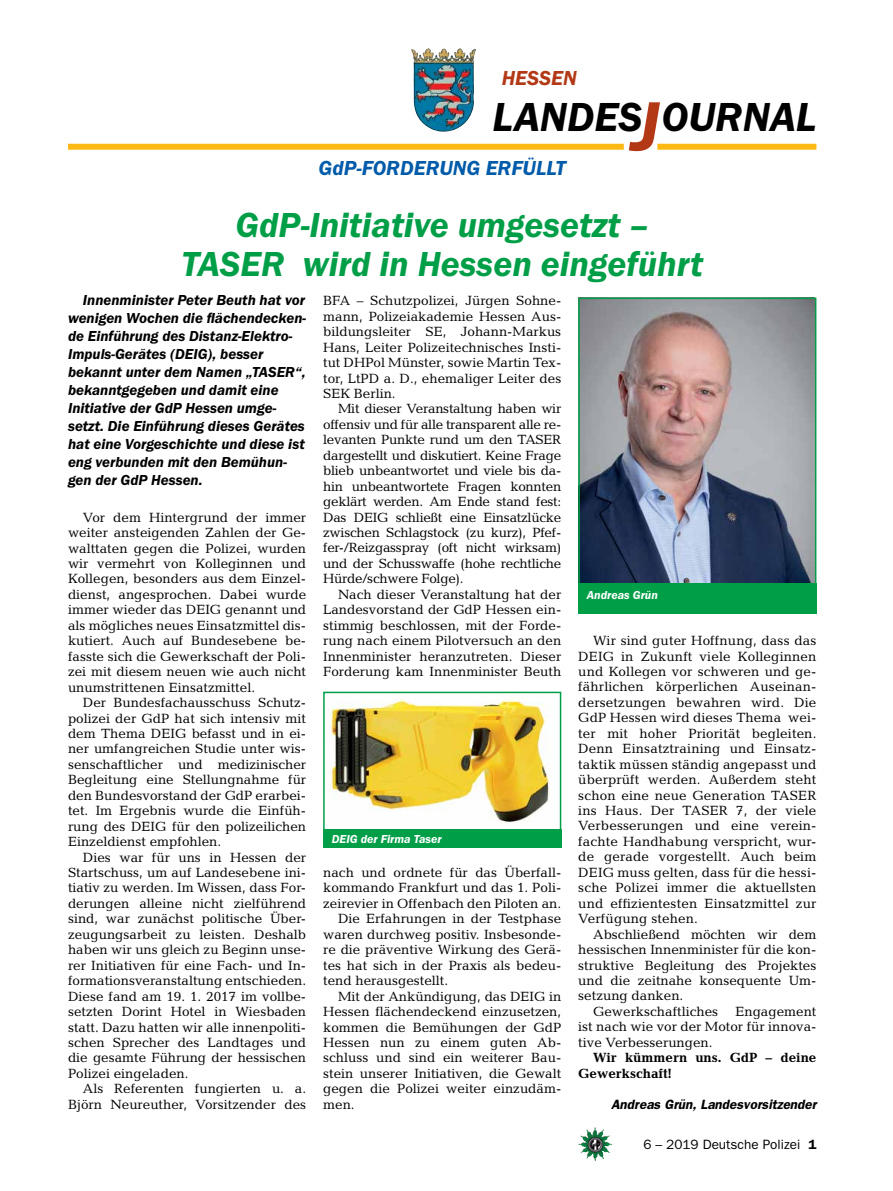
<style>
.page{position:relative;width:893px;height:1191px;background:#fff}
.page>*{position:absolute;margin:0;border:0;box-sizing:border-box;transform-origin:0 0}
.t1{font:italic 600 42px "Franklin Gothic Itc T";color:#000}
.t2{font:italic 600 36px/39px "Franklin Gothic Itc T";color:#009f47;text-align:center}
.t3{font:italic 600 21px "Franklin Gothic Itc T";color:#005baa}
.t4{font:italic 600 21px "Franklin Gothic Itc T";color:#b33916}
.t5{font:italic 600 15px/18px "Franklin Gothic Itc T";color:#000}
.t6{font:13.5px/15.5px "Candida";color:#000;text-align:justify}
.t7{font:700 13.5px/15.5px "Candida";color:#000}
.t8{font:italic 600 13.5px "Franklin Gothic";color:#000}
.t9{font:13.5px "Franklin Gothic";color:#000}
.t10{font:italic 600 12px "Franklin Gothic Itc T";color:#fff}
.s1{font-size:72px;color:#b33916}
.s2{font-weight:600}
</style>
<div class="page">
<img style="left:578px;top:1127px;width:17px;height:25px">
<img style="left:411px;top:48px;width:48px;height:84px">
<div style="left:657px;top:144px;width:159px;height:6px;background:#fdb913"></div>
<div style="left:68px;top:144px;width:556px;height:6px;background:#fdb913"></div>
<img style="left:327px;top:699px;width:223px;height:123px">
<div style="left:323px;top:691px;width:238px;height:139px;border:2px solid #009f47"></div>
<div style="left:323px;top:829px;width:238px;height:19px;background:#009f47"></div>
<img style="left:581px;top:300px;width:232px;height:283px">
<div style="left:578px;top:297px;width:238px;height:294px;border:2px solid #009f47"></div>
<div style="left:578px;top:583px;width:238px;height:31px;background:#009f47"></div>
<h3 class="t4" style="left:502px;top:66px;width:77px">HESSEN</h3>
<h1 class="t1" style="left:492px;top:93px;width:325px">LANDES<span class="s1">J</span>OURNAL</h1>
<h3 class="t3" style="left:319px;top:156px;width:69px">GdP-Forderung</h3>
<h3 class="t3" style="left:486px;top:156px;width:82px">erfüllt</h3>
<h2 class="t2" style="left:181px;top:204px;width:524px">GdP-Initiative umgesetzt –<br>TASER wird in Hessen eingeführt</h2>
<p class="t6" style="left:323px;top:293px;width:240px">BFA – Schutzpolizei, Jürgen Sohne&shy;mann, Polizeiakademie Hessen Aus&shy;bildungsleiter SE, Johann-Markus Hans, Leiter Polizeitechnisches Insti&shy;tut DHPol Münster, sowie Martin Tex&shy;tor, LtPD a. D., ehemaliger Leiter des SEK Berlin.</p>
<p class="t6" style="left:323px;top:401px;width:240px;text-indent:15px">Mit dieser Veranstaltung haben wir offensiv und für alle transparent alle re&shy;levanten Punkte rund um den TASER dargestellt und diskutiert. Keine Frage blieb unbeantwortet und viele bis da&shy;hin unbeantwortete Fragen konnten geklärt werden. Am Ende stand fest:<br>Das DEIG schließt eine Einsatzlücke zwischen Schlagstock (zu kurz), Pfef&shy;fer-/Reizgasspray (oft nicht wirksam) und der Schusswaffe (hohe rechtliche Hürde/schwere Folge).</p>
<p class="t6" style="left:323px;top:586px;width:240px;text-indent:15px">Nach dieser Veranstaltung hat der Landesvorstand der GdP Hessen ein&shy;stimmig beschlossen, mit der Forde&shy;rung nach einem Pilotversuch an den Innenminister heranzutreten. Dieser Forderung kam Innenminister Beuth</p>
<p class="t5" style="left:68px;top:291px;width:240px;text-indent:15px">Innenminister Peter Beuth hat vor wenigen Wochen die flächendecken&shy;de Einführung des Distanz-Elektro-<br>Impuls-Gerätes (DEIG), besser bekannt unter dem Namen „TASER“, bekanntgegeben und damit eine<br>Initiative der GdP Hessen umge&shy;setzt. Die Einführung dieses Gerätes hat eine Vorgeschichte und diese ist eng verbunden mit den Bemühun&shy;gen der GdP Hessen.</p>
<p class="t6" style="left:68px;top:509px;width:240px;text-indent:15px">Vor dem Hintergrund der immer weiter ansteigenden Zahlen der Ge&shy;walttaten gegen die Polizei, wurden wir vermehrt von Kolleginnen und Kollegen, besonders aus dem Einzel&shy;dienst, angesprochen. Dabei wurde immer wieder das DEIG genannt und als mögliches neues Einsatzmittel dis&shy;kutiert. Auch auf Bundesebene be&shy;fasste sich die Gewerkschaft der Poli&shy;zei mit diesem neuen wie auch nicht unumstrittenen Einsatzmittel.</p>
<p class="t6" style="left:68px;top:695px;width:240px;text-indent:15px">Der Bundesfachausschuss Schutz&shy;polizei der GdP hat sich intensiv mit dem Thema DEIG befasst und in ei&shy;ner umfangreichen Studie unter wis&shy;senschaftlicher und medizinischer Begleitung eine Stellungnahme für den Bundesvorstand der GdP erarbei&shy;tet. Im Ergebnis wurde die Einfüh&shy;rung des DEIG für den polizeilichen Einzeldienst empfohlen.</p>
<p class="t6" style="left:68px;top:849px;width:240px;text-indent:15px">Dies war für uns in Hessen der Startschuss, um auf Landesebene ini&shy;tiativ zu werden. Im Wissen, dass For&shy;derungen alleine nicht zielführend sind, war zunächst politische Über&shy;zeugungsarbeit zu leisten. Deshalb haben wir uns gleich zu Beginn unse&shy;rer Initiativen für eine Fach- und In&shy;formationsveranstaltung entschieden.<br>Diese fand am 19. 1. 2017 im vollbe&shy;setzten Dorint Hotel in Wiesbaden statt. Dazu hatten wir alle innenpoliti&shy;schen Sprecher des Landtages und die gesamte Führung der hessischen Polizei eingeladen.</p>
<p class="t6" style="left:68px;top:1081px;width:240px;text-align:right">Als Referenten fungierten u. a.<br>Björn Neureuther, Vorsitzender des</p>
<p class="t10" style="left:587px;top:588px;width:73px">Andreas Grün</p>
<p class="t6" style="left:578px;top:633px;width:240px;text-indent:15px">Wir sind guter Hoffnung, dass das DEIG in Zukunft viele Kolleginnen und Kollegen vor schweren und ge&shy;fährlichen körperlichen Auseinan&shy;dersetzungen bewahren wird. Die GdP Hessen wird dieses Thema wei&shy;ter mit hoher Priorität begleiten.<br>Denn Einsatztraining und Einsatz&shy;taktik müssen ständig angepasst und überprüft werden. Außerdem steht schon eine neue Generation TASER ins Haus. Der TASER 7, der viele Verbesserungen und eine verein&shy;fachte Handhabung verspricht, wur&shy;de gerade vorgestellt. Auch beim DEIG muss gelten, dass für die hessi&shy;sche Polizei immer die aktuellsten und effizientesten Einsatzmittel zur Verfügung stehen.</p>
<p class="t6" style="left:593px;top:926px;width:225px">Abschließend möchten wir dem</p>
<p class="t6" style="left:578px;top:941px;width:240px">hessischen Innenminister für die kon-</p>
<p class="t6" style="left:578px;top:957px;width:240px">struktive Begleitung des Projektes</p>
<p class="t6" style="left:578px;top:972px;width:240px">und die zeitnahe konsequente Um-</p>
<p class="t6" style="left:578px;top:988px;width:107px">setzung danken.</p>
<p class="t6" style="left:593px;top:1003px;width:127px">Gewerkschaftliches</p>
<p class="t10" style="left:332px;top:831px;width:112px">DEIG der Firma Taser</p>
<p class="t6" style="left:323px;top:864px;width:240px">nach und ordnete für das Überfall-</p>
<p class="t6" style="left:323px;top:880px;width:240px">kommando Frankfurt und das 1. Poli-</p>
<p class="t6" style="left:323px;top:895px;width:240px">zeirevier in Offenbach den Piloten an.</p>
<p class="t6" style="left:338px;top:911px;width:225px">Die Erfahrungen in der Testphase</p>
<p class="t6" style="left:323px;top:926px;width:240px">waren durchweg positiv. Insbesonde-</p>
<p class="t6" style="left:323px;top:942px;width:240px">re die präventive Wirkung des Gerä-</p>
<p class="t6" style="left:323px;top:957px;width:240px">tes hat sich in der Praxis als bedeu-</p>
<p class="t6" style="left:323px;top:973px;width:127px">tend herausgestellt.</p>
<p class="t6" style="left:338px;top:988px;width:225px">Mit der Ankündigung, das DEIG in</p>
<p class="t6" style="left:323px;top:1003px;width:240px">Hessen flächendeckend einzusetzen,</p>
<p class="t6" style="left:323px;top:1019px;width:240px">kommen die Bemühungen der GdP</p>
<p class="t6" style="left:323px;top:1034px;width:240px">Hessen nun zu einem guten Ab-</p>
<p class="t6" style="left:323px;top:1050px;width:240px">schluss und sind ein weiterer Bau-</p>
<p class="t6" style="left:323px;top:1065px;width:240px">stein unserer Initiativen, die Gewalt</p>
<p class="t6" style="left:323px;top:1081px;width:240px">gegen die Polizei weiter einzudäm-</p>
<p class="t6" style="left:323px;top:1096px;width:33px">men.</p>
<p class="t6" style="left:578px;top:1003px;width:240px;text-indent:157px">Engagement ist nach wie vor der Motor für innova&shy;tive Verbesserungen.</p>
<p class="t7" style="left:578px;top:1049px;width:240px;text-indent:15px">Wir kümmern uns. GdP – deine<br>Gewerkschaft!</p>
<p class="t8" style="left:611px;top:1096px;width:207px">Andreas Grün, Landesvorsitzender</p>
<p class="t9" style="left:643px;top:1136px;width:175px">6 – 2019 Deutsche Polizei <span class="s2">1</span></p>
</div>
